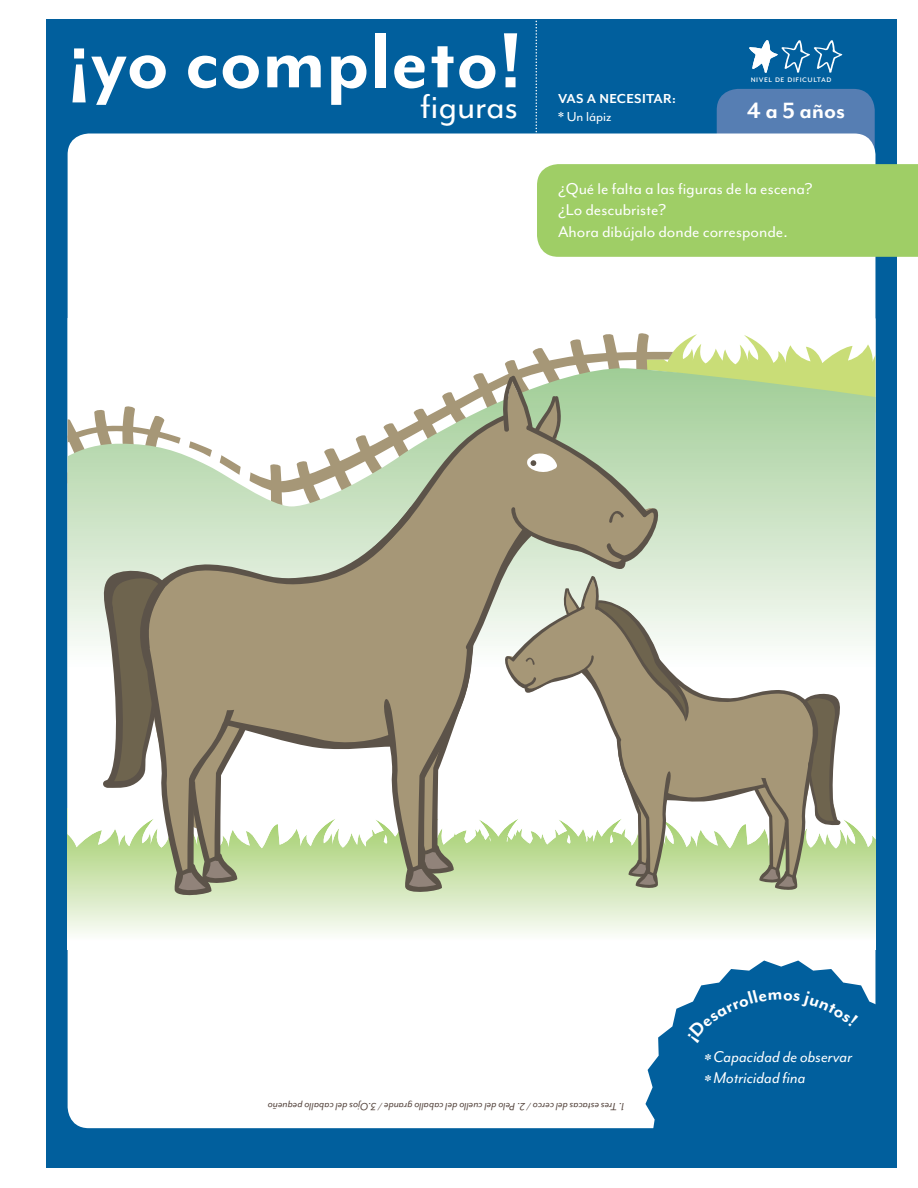
<style>
.page{position:relative;width:918px;height:1188px;background:#fff}
.page>*{position:absolute;margin:0;border:0;box-sizing:border-box;transform-origin:0 0}
.t1{font:700 90px "Mr Eaves Mod OT";color:#fff}
.t2{font:39.3px "Mr Eaves Mod OT";color:#fff}
.t3{font:700 25.5px "Mr Eaves Mod OT";color:#fff}
.t4{font:18px/21.6px "Mr Eaves Mod OT";color:#fff}
.t5{font:italic 18px/21.6px "Mr Eaves Mod OT";color:#fff}
.t6{font:700 15px "Mr Eaves Mod OT";letter-spacing:.02em;color:#fff}
.t7{font:15px "Mr Eaves Mod OT";color:#fff}
.t8{font:italic 12px "Mr Eaves Mod OT";color:#56463f}
.t9{font:10.5px "Mr Eaves Mod OT";letter-spacing:.05em;color:#fff}
</style>
<div class="page">
<div style="left:46px;top:20px;width:851px;height:1148px;background:#015f9d"></div>
<div style="left:717px;top:89px;width:158px;height:136px;background:#567eb3;border-radius:21px"></div>
<div style="left:68px;top:134px;width:807px;height:994px;background:#fff;border-radius:21px"></div>
<svg style="left:645px;top:961px;width:231px;height:168px;fill:#015f9d"></svg>
<svg style="left:536px;top:19px;width:1px;height:115px"></svg>
<svg style="left:68px;top:853px;width:807px;height:81px;background:#e5f0d6"></svg>
<svg style="left:68px;top:318px;width:808px;height:535px"></svg>
<svg style="left:68px;top:444px;width:77px;height:409px"></svg>
<svg style="left:749px;top:40px;width:94px;height:33px"></svg>
<svg style="left:97px;top:523px;width:40px;height:266px"></svg>
<svg style="left:137px;top:505px;width:276px;height:394px;background:#afb096"></svg>
<svg style="left:176px;top:374px;width:668px;height:522px"></svg>
<div style="left:537px;top:164px;width:381px;height:93px;background:#9fce66"></div>
<div style="left:687px;top:990px;width:171px;height:54px;background:#015f9d"></div>
<h1 class="t1" style="left:68px;top:10px;width:456px">¡yo completo!</h1>
<h2 class="t2" style="left:420px;top:84px;width:99px">figuras</h2>
<p class="t6" style="left:558px;top:90px;width:119px">VAS A NECESITAR:</p>
<p class="t7" style="left:558px;top:108px;width:55px">* Un lápiz</p>
<p class="t9" style="left:751px;top:73px;width:82px">nivel de dificultad</p>
<h3 class="t3" style="left:747px;top:96px;width:100px">4 a 5 años</h3>
<p class="t4" style="left:558px;top:177px;width:256px">¿Qué le falta a las figuras de la escena? ¿Lo descubriste?<br>Ahora dibújalo donde corresponde.</p>
<p class="t5" style="left:704px;top:1046px;width:150px">* Capacidad de observar * Motricidad fina</p>
<p class="t8" style="left:625px;top:1113px;width:358px;rotate:-180deg">1. Tres estacas del cerco / 2. Pelo del cuello del caballo grande / 3.Ojos del caballo pequeño</p>
</div>
